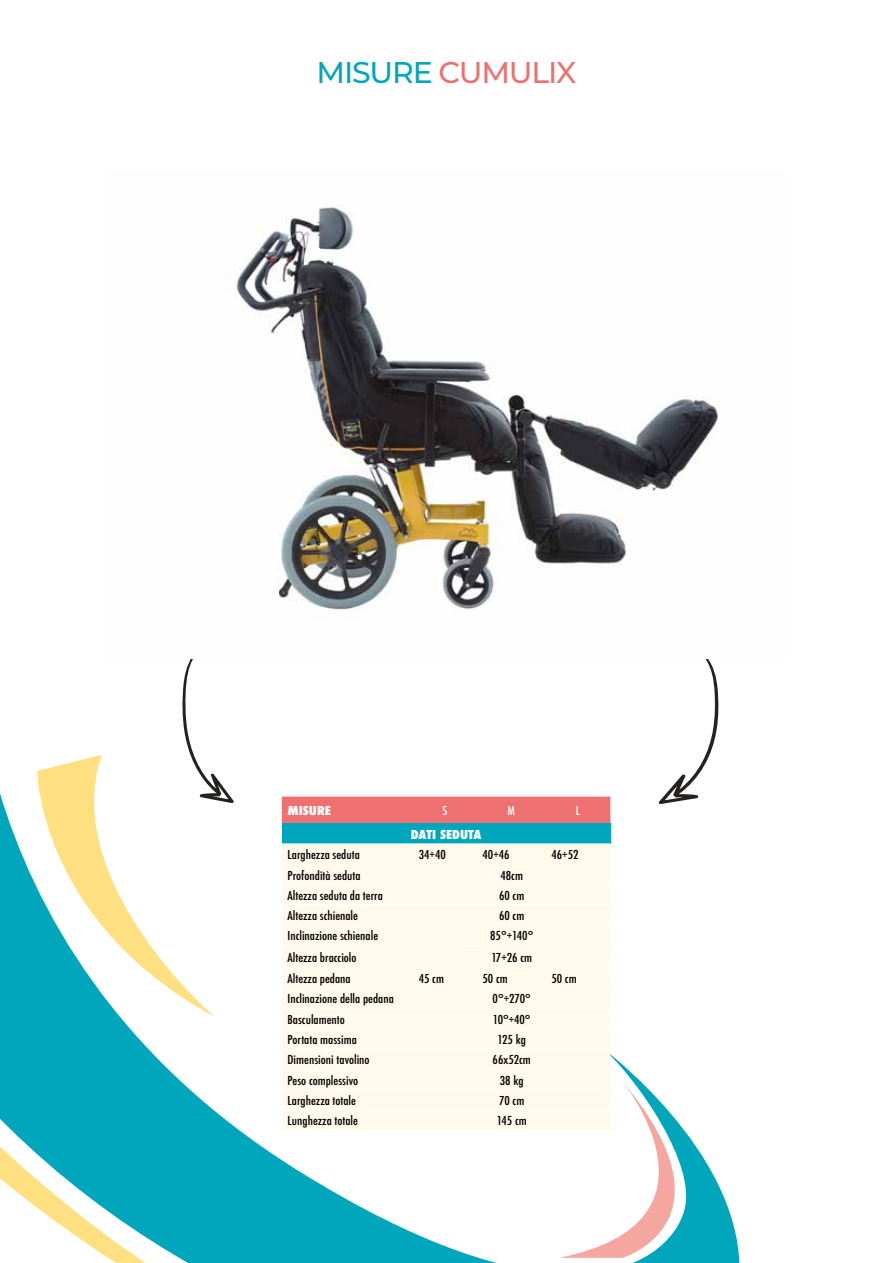
<style>
.page{position:relative;width:893px;height:1263px;background:#fff}
.page>*{position:absolute;margin:0;border:0;box-sizing:border-box;transform-origin:0 0}
.t1{font:500 30px "Montserrat";letter-spacing:-.04em;color:#ee7070}
.t2{font:500 condensed 12px "Futura";color:#000;scale:1.09 1}
.t3{font:800 condensed 12px "Futura";color:#fff;scale:1.09 1}
.t4{font:500 condensed 12px "Futura";color:#fff;scale:1.09 1}
.s1{color:#00a6bc}
</style>
<div class="page">
<svg style="left:0;top:793px;width:740px;height:470px"></svg>
<svg style="left:37px;top:755px;width:177px;height:261px"></svg>
<svg style="left:0;top:1052px;width:185px;height:211px"></svg>
<svg style="left:559px;top:1082px;width:181px;height:176px"></svg>
<svg style="left:182px;top:659px;width:52px;height:144px"></svg>
<svg style="left:658px;top:659px;width:61px;height:145px"></svg>
<img style="left:236px;top:205px;width:482px;height:405px">
<div style="left:282px;top:797px;width:328px;height:27px;background:#ee7070"></div>
<div style="left:282px;top:824px;width:328px;height:20px;background:#00a6bc"></div>
<div style="left:282px;top:845px;width:328px;height:285px;background:#fffaeb"></div>
<hr style="left:282px;top:843px;width:131px;height:2px;background:#fff">
<hr style="left:413px;top:843px;width:64px;height:2px;background:#fff">
<hr style="left:477px;top:843px;width:69px;height:2px;background:#fff">
<hr style="left:546px;top:843px;width:64px;height:2px;background:#fff">
<hr style="left:282px;top:884px;width:131px;height:1px;background:#fff">
<hr style="left:413px;top:884px;width:64px;height:1px;background:#fff">
<hr style="left:477px;top:884px;width:69px;height:1px;background:#fff">
<hr style="left:546px;top:884px;width:64px;height:1px;background:#fff">
<hr style="left:282px;top:904px;width:131px;height:2px;background:#fff">
<hr style="left:413px;top:904px;width:64px;height:2px;background:#fff">
<hr style="left:477px;top:904px;width:69px;height:2px;background:#fff">
<hr style="left:546px;top:904px;width:64px;height:2px;background:#fff">
<hr style="left:282px;top:925px;width:131px;height:1px;background:#fff">
<hr style="left:413px;top:925px;width:64px;height:1px;background:#fff">
<hr style="left:477px;top:925px;width:69px;height:1px;background:#fff">
<hr style="left:546px;top:925px;width:64px;height:1px;background:#fff">
<hr style="left:282px;top:945px;width:131px;height:1px;background:#fff">
<hr style="left:413px;top:945px;width:64px;height:1px;background:#fff">
<hr style="left:477px;top:945px;width:69px;height:1px;background:#fff">
<hr style="left:546px;top:945px;width:64px;height:1px;background:#fff">
<hr style="left:282px;top:967px;width:131px;height:1px;background:#fff">
<hr style="left:413px;top:967px;width:64px;height:1px;background:#fff">
<hr style="left:477px;top:967px;width:69px;height:1px;background:#fff">
<hr style="left:546px;top:967px;width:64px;height:1px;background:#fff">
<hr style="left:282px;top:987px;width:131px;height:2px;background:#fff">
<hr style="left:413px;top:987px;width:64px;height:2px;background:#fff">
<hr style="left:477px;top:987px;width:69px;height:2px;background:#fff">
<hr style="left:546px;top:987px;width:64px;height:2px;background:#fff">
<hr style="left:282px;top:1008px;width:131px;height:1px;background:#fff">
<hr style="left:413px;top:1008px;width:64px;height:1px;background:#fff">
<hr style="left:477px;top:1008px;width:69px;height:1px;background:#fff">
<hr style="left:546px;top:1008px;width:64px;height:1px;background:#fff">
<hr style="left:282px;top:1028px;width:131px;height:1px;background:#fff">
<hr style="left:413px;top:1028px;width:64px;height:1px;background:#fff">
<hr style="left:477px;top:1028px;width:69px;height:1px;background:#fff">
<hr style="left:546px;top:1028px;width:64px;height:1px;background:#fff">
<hr style="left:282px;top:1048px;width:131px;height:2px;background:#fff">
<hr style="left:413px;top:1048px;width:64px;height:2px;background:#fff">
<hr style="left:477px;top:1048px;width:69px;height:2px;background:#fff">
<hr style="left:546px;top:1048px;width:64px;height:2px;background:#fff">
<hr style="left:282px;top:1069px;width:131px;height:1px;background:#fff">
<hr style="left:413px;top:1069px;width:64px;height:1px;background:#fff">
<hr style="left:477px;top:1069px;width:69px;height:1px;background:#fff">
<hr style="left:546px;top:1069px;width:64px;height:1px;background:#fff">
<hr style="left:282px;top:1089px;width:131px;height:1px;background:#fff">
<hr style="left:413px;top:1089px;width:64px;height:1px;background:#fff">
<hr style="left:477px;top:1089px;width:69px;height:1px;background:#fff">
<hr style="left:546px;top:1089px;width:64px;height:1px;background:#fff">
<hr style="left:282px;top:1109px;width:131px;height:2px;background:#fff">
<hr style="left:413px;top:1109px;width:64px;height:2px;background:#fff">
<hr style="left:477px;top:1109px;width:69px;height:2px;background:#fff">
<hr style="left:546px;top:1109px;width:64px;height:2px;background:#fff">
<h1 class="t1" style="left:317px;top:51px;width:261px"><span class="s1">MISURE</span> CUMULIX</h1>
<p class="t3" style="left:288px;top:802px;width:41px">MISURE</p>
<p class="t4" style="left:443px;top:803px;width:6px">S</p>
<p class="t4" style="left:508px;top:803px;width:8px">M</p>
<p class="t4" style="left:576px;top:803px;width:5px">L</p>
<p class="t3" style="left:411px;top:826px;width:66px">DATI SEDUTA</p>
<p class="t2" style="left:288px;top:847px;width:68px">Larghezza seduta</p>
<p class="t2" style="left:419px;top:847px;width:26px">34÷40</p>
<p class="t2" style="left:483px;top:847px;width:26px">40÷46</p>
<p class="t2" style="left:551px;top:847px;width:26px">46÷52</p>
<p class="t2" style="left:288px;top:867px;width:69px">Profondità seduta</p>
<p class="t2" style="left:500px;top:867px;width:22px">48cm</p>
<p class="t2" style="left:288px;top:888px;width:89px">Altezza seduta da terra</p>
<p class="t2" style="left:499px;top:888px;width:25px">60 cm</p>
<p class="t2" style="left:288px;top:908px;width:66px">Altezza schienale</p>
<p class="t2" style="left:499px;top:908px;width:25px">60 cm</p>
<p class="t2" style="left:288px;top:928px;width:85px">Inclinazione schienale</p>
<p class="t2" style="left:490px;top:928px;width:41px">85°÷140°</p>
<p class="t2" style="left:288px;top:949px;width:65px">Altezza bracciolo</p>
<p class="t2" style="left:491px;top:949px;width:39px">17÷26 cm</p>
<p class="t2" style="left:288px;top:971px;width:59px">Altezza pedana</p>
<p class="t2" style="left:419px;top:971px;width:25px">45 cm</p>
<p class="t2" style="left:483px;top:971px;width:25px">50 cm</p>
<p class="t2" style="left:551px;top:971px;width:25px">50 cm</p>
<p class="t2" style="left:288px;top:991px;width:99px">Inclinazione della pedana</p>
<p class="t2" style="left:493px;top:991px;width:37px">0°÷270°</p>
<p class="t2" style="left:288px;top:1011px;width:54px">Basculamento</p>
<p class="t2" style="left:493px;top:1011px;width:36px">10°÷40°</p>
<p class="t2" style="left:288px;top:1032px;width:65px">Portata massima</p>
<p class="t2" style="left:498px;top:1032px;width:28px">125 kg</p>
<p class="t2" style="left:288px;top:1052px;width:77px">Dimensioni tavolino</p>
<p class="t2" style="left:493px;top:1052px;width:37px">66x52cm</p>
<p class="t2" style="left:288px;top:1072px;width:66px">Peso complessivo</p>
<p class="t2" style="left:500px;top:1072px;width:23px">38 kg</p>
<p class="t2" style="left:288px;top:1093px;width:64px">Larghezza totale</p>
<p class="t2" style="left:499px;top:1093px;width:25px">70 cm</p>
<p class="t2" style="left:288px;top:1113px;width:66px">Lunghezza totale</p>
<p class="t2" style="left:497px;top:1113px;width:29px">145 cm</p>
</div>
